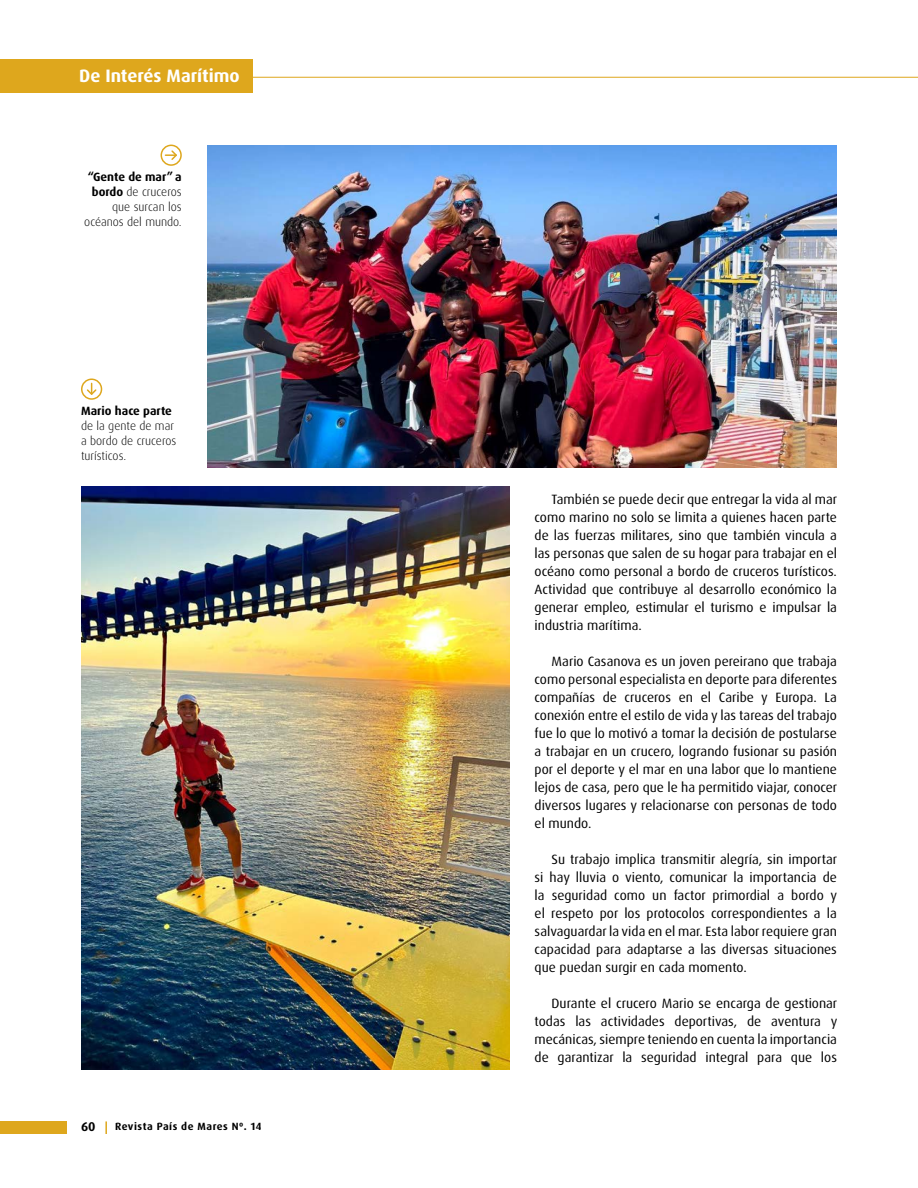
<style>
.page{position:relative;width:918px;height:1188px;background:#fff}
.page>*{position:absolute;margin:0;border:0;box-sizing:border-box;transform-origin:0 0}
.t1{font:700 18px "Dax Pro";color:#fff}
.t2{font:13.5px/18px "Dax Pro";color:#000;text-align:justify}
.t3{font:700 12.75px "Dax Pro";color:#000}
.t4{font:300 12px/15px "Dax Pro";color:#000;text-align:right}
.t5{font:700 12px "Dax Pro";color:#000}
.t6{font:700 10.5px "Dax Pro";letter-spacing:.05em;color:#000}
.s1{font-weight:700}
</style>
<div class="page">
<svg style="left:105px;top:1121px;width:2px;height:13px"></svg>
<div style="left:0;top:1121px;width:66px;height:13px;background:#dea71d"></div>
<div style="left:0;top:60px;width:253px;height:33px;background:#dea71d"></div>
<img style="left:207px;top:146px;width:630px;height:322px">
<div style="left:161px;top:145px;width:21px;height:21px;border:2px solid #dea71d;border-radius:50%"></div>
<svg style="left:165px;top:149px;width:13px;height:11px"></svg>
<div style="left:81px;top:378px;width:21px;height:22px;border:2px solid #dea71d;border-radius:50%"></div>
<svg style="left:85px;top:383px;width:13px;height:13px"></svg>
<img style="left:81px;top:486px;width:429px;height:583px">
<hr style="left:247px;top:77px;width:671px;height:1px;background:#dea71d">
<h1 class="t1" style="left:79px;top:64px;width:162px">De Interés Marítimo</h1>
<p class="t4" style="left:84px;top:170px;width:99px"><span class="s1">“Gente de mar” a bordo</span> de cruceros que surcan los océanos del mundo.</p>
<p class="t5" style="left:81px;top:403px;width:92px">Mario hace parte</p>
<p class="t4" style="left:81px;top:418px;width:97px;text-align:left">de la gente de mar a bordo de cruceros turísticos.</p>
<p class="t3" style="left:81px;top:1118px;width:16px">60</p>
<p class="t6" style="left:115px;top:1120px;width:148px">Revista País de Mares Nº. 14</p>
<p class="t2" style="left:535px;top:490px;width:304px;text-indent:17px">También se puede decir que entregar la vida al mar como marino no solo se limita a quienes hacen parte de las fuerzas militares, sino que también vincula a las personas que salen de su hogar para trabajar en el océano como personal a bordo de cruceros turísticos.<br>Actividad que contribuye al desarrollo económico la generar empleo, estimular el turismo e impulsar la industria marítima.</p>
<p class="t2" style="left:535px;top:652px;width:304px;text-indent:17px">Mario Casanova es un joven pereirano que trabaja como personal especialista en deporte para diferentes compañías de cruceros en el Caribe y Europa. La conexión entre el estilo de vida y las tareas del trabajo fue lo que lo motivó a tomar la decisión de postularse a trabajar en un crucero, logrando fusionar su pasión por el deporte y el mar en una labor que lo mantiene lejos de casa, pero que le ha permitido viajar, conocer diversos lugares y relacionarse con personas de todo el mundo.</p>
<p class="t2" style="left:535px;top:850px;width:304px;text-indent:17px">Su trabajo implica transmitir alegría, sin importar si hay lluvia o viento, comunicar la importancia de la seguridad como un factor primordial a bordo y el respeto por los protocolos correspondientes a la salvaguardar la vida en el mar. Esta labor requiere gran capacidad para adaptarse a las diversas situaciones que puedan surgir en cada momento.</p>
<p class="t2" style="left:535px;top:994px;width:304px;text-indent:17px">Durante el crucero Mario se encarga de gestionar todas las actividades deportivas, de aventura y mecánicas, siempre teniendo en cuenta la importancia de garantizar la seguridad integral para que los</p>
</div>
